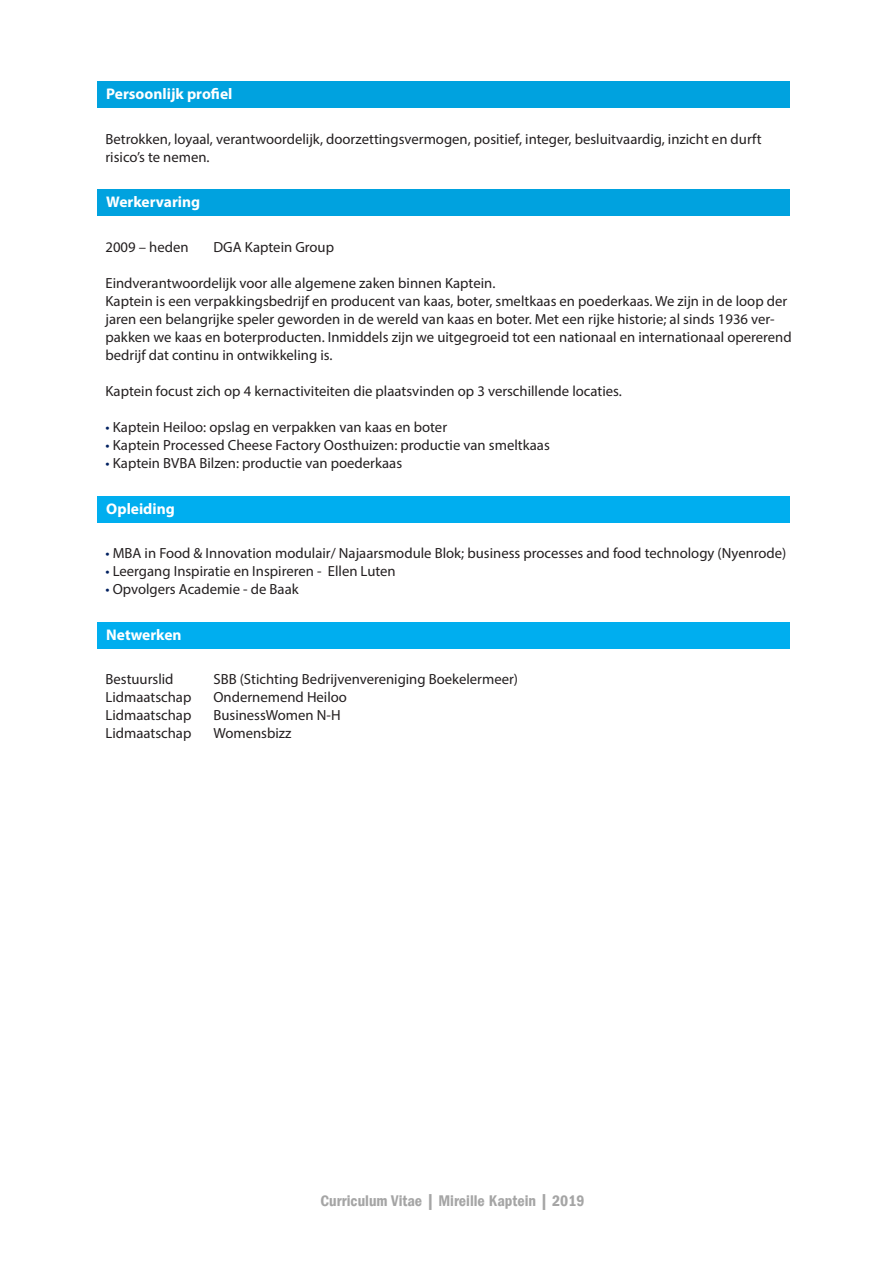
<style>
.page{position:relative;width:893px;height:1263px;background:#fff}
.page>*{position:absolute;margin:0;border:0;box-sizing:border-box;transform-origin:0 0}
.t1{font:600 condensed 15.9px "Franklin Gothic LT";color:#a5a5a5}
.t2{font:700 15.45px "Myriad Pro";color:#fff}
.t3{font:14.7px/18px "Myriad Pro";color:#231f20}
.s1{color:#002060}
</style>
<div class="page">
<div style="left:98px;top:81px;width:692px;height:27px;background:#00a2df"></div>
<div style="left:98px;top:189px;width:692px;height:27px;background:#00a2df"></div>
<div style="left:98px;top:496px;width:692px;height:26px;background:#00aeef"></div>
<div style="left:98px;top:622px;width:692px;height:26px;background:#00aeef"></div>
<p class="t2" style="left:106px;top:84px;width:128px">Persoonlijk profiel</p>
<p class="t3" style="left:105px;top:130px;width:658px">Betrokken, loyaal, verantwoordelijk, doorzettingsvermogen, positief, integer, besluitvaardig, inzicht en durft risico’s te nemen.</p>
<p class="t2" style="left:106px;top:192px;width:95px">Werkervaring</p>
<p class="t3" style="left:105px;top:238px;width:85px">2009 – heden</p>
<p class="t3" style="left:213px;top:238px;width:122px">DGA Kaptein Group</p>
<p class="t3" style="left:105px;top:274px;width:391px">Eindverantwoordelijk voor alle algemene zaken binnen Kaptein.</p>
<p class="t3" style="left:105px;top:292px;width:688px">Kaptein is een verpakkingsbedrijf en producent van kaas, boter, smeltkaas en poederkaas. We zijn in de loop der jaren een belangrijke speler geworden in de wereld van kaas en boter. Met een rijke historie; al sinds 1936 ver&shy;pakken we kaas en boterproducten. Inmiddels zijn we uitgegroeid tot een nationaal en internationaal opererend bedrijf dat continu in ontwikkeling is.</p>
<p class="t3" style="left:105px;top:382px;width:518px">Kaptein focust zich op 4 kernactiviteiten die plaatsvinden op 3 verschillende locaties.</p>
<p class="t3" style="left:105px;top:418px;width:343px"><span class="s1">•</span> Kaptein Heiloo: opslag en verpakken van kaas en boter</p>
<p class="t3" style="left:105px;top:436px;width:446px"><span class="s1">•</span> Kaptein Processed Cheese Factory Oosthuizen: productie van smeltkaas</p>
<p class="t3" style="left:105px;top:454px;width:298px"><span class="s1">•</span> Kaptein BVBA Bilzen: productie van poederkaas</p>
<p class="t2" style="left:106px;top:499px;width:70px">Opleiding</p>
<p class="t3" style="left:105px;top:544px;width:682px"><span class="s1">•</span> MBA in Food &amp; Innovation modulair/ Najaarsmodule Blok; business processes and food technology (Nyenrode)</p>
<p class="t3" style="left:105px;top:562px;width:292px"><span class="s1">•</span> Leergang Inspiratie en Inspireren - Ellen Luten</p>
<p class="t3" style="left:105px;top:580px;width:195px"><span class="s1">•</span> Opvolgers Academie - de Baak</p>
<p class="t2" style="left:106px;top:624px;width:77px">Netwerken</p>
<p class="t3" style="left:105px;top:670px;width:70px">Bestuurslid</p>
<p class="t3" style="left:213px;top:670px;width:306px">SBB (Stichting Bedrijvenvereniging Boekelermeer)</p>
<p class="t3" style="left:105px;top:688px;width:87px">Lidmaatschap</p>
<p class="t3" style="left:213px;top:688px;width:135px">Ondernemend Heiloo</p>
<p class="t3" style="left:105px;top:706px;width:87px">Lidmaatschap</p>
<p class="t3" style="left:213px;top:706px;width:129px">BusinessWomen N-H</p>
<p class="t3" style="left:105px;top:724px;width:87px">Lidmaatschap</p>
<p class="t3" style="left:213px;top:724px;width:80px">Womensbizz</p>
<p class="t1" style="left:320px;top:1191px;width:266px">Curriculum Vitae | Mireille Kaptein | 2019</p>
</div>
